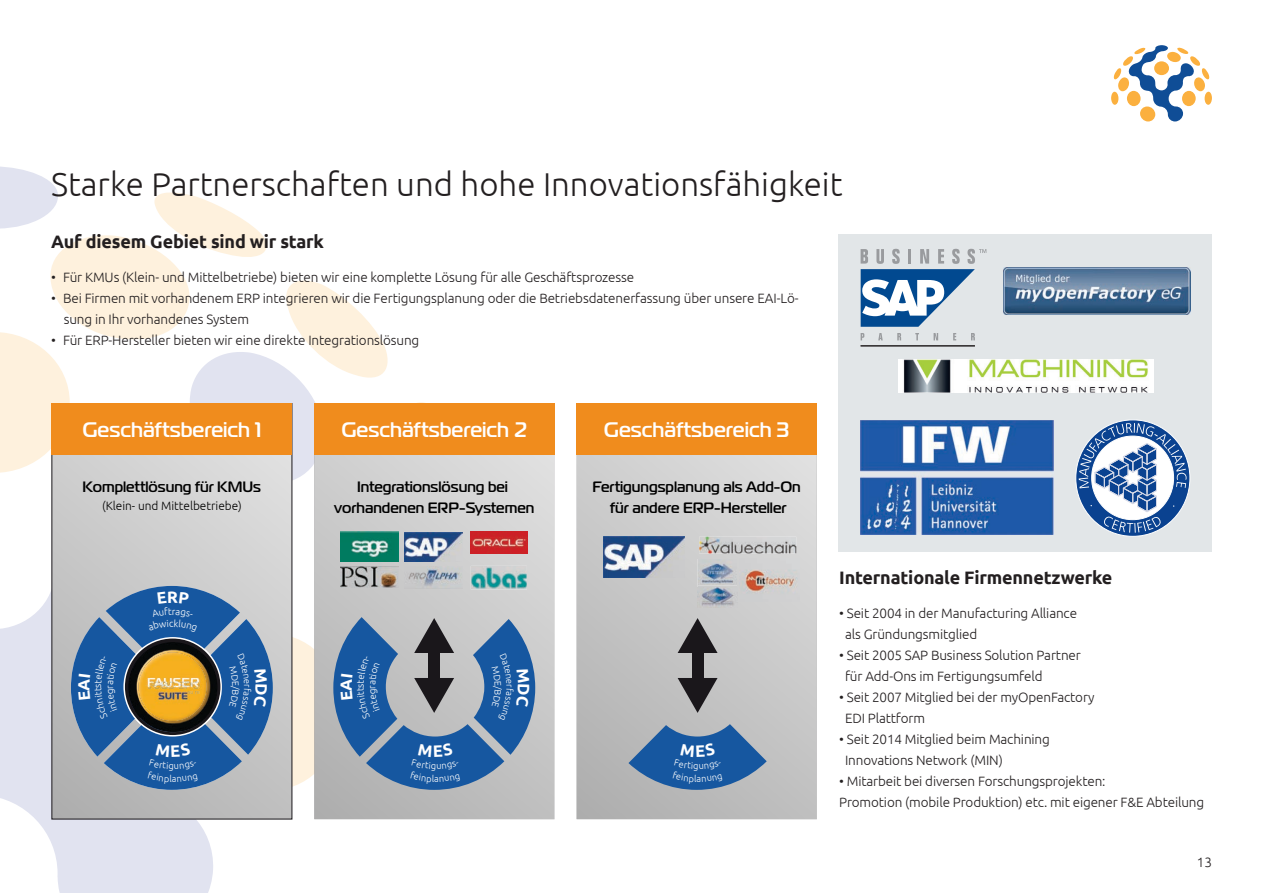
<style>
.page{position:relative;width:1263px;height:893px;background:#fff}
.page>*{position:absolute;margin:0;border:0;box-sizing:border-box;transform-origin:0 0}
.t1{font:300 33px "Ubuntu";color:#231f20}
.t2{font:500 21px "Magistral";color:#fff}
.t3{font:700 18px "Ubuntu";letter-spacing:-.01em;color:#231f20}
.t4{font:500 15px/20.7px "Magistral";color:#000;text-align:center}
.t5{font:300 13.5px/21px "Ubuntu";letter-spacing:-.01em;color:#231f20}
.t6{font:300 12px "Ubuntu";color:#000}
</style>
<div class="page">
<svg style="left:0;top:189px;width:509px;height:704px"></svg>
<svg style="left:1111px;top:45px;width:101px;height:77px"></svg>
<svg style="left:54px;top:455px;width:236px;height:362px;background:#cbcbcb"></svg>
<div style="left:52px;top:404px;width:240px;height:51px;background:#f08c1d"></div>
<svg style="left:314px;top:455px;width:240px;height:364px;background:#c9c9c9"></svg>
<div style="left:314px;top:404px;width:240px;height:51px;background:#f08c1d"></div>
<svg style="left:577px;top:455px;width:240px;height:364px;background:#c6c6c6"></svg>
<div style="left:577px;top:404px;width:240px;height:51px;background:#f08c1d"></div>
<div style="left:692px;top:647px;width:11px;height:37px;background:#1a171b"></div>
<svg style="left:678px;top:678px;width:39px;height:35px"></svg>
<svg style="left:678px;top:618px;width:39px;height:35px"></svg>
<img style="left:604px;top:537px;width:81px;height:40px">
<img style="left:341px;top:531px;width:58px;height:31px">
<img style="left:341px;top:567px;width:58px;height:21px">
<img style="left:404px;top:567px;width:58px;height:21px">
<img style="left:471px;top:566px;width:56px;height:23px">
<img style="left:404px;top:533px;width:58px;height:28px">
<img style="left:470px;top:531px;width:58px;height:23px">
<div style="left:839px;top:234px;width:373px;height:318px;background:#e2e6e8"></div>
<svg style="left:860px;top:249px;width:126px;height:78px"></svg>
<svg style="left:861px;top:333px;width:3px;height:7px"></svg>
<svg style="left:878px;top:333px;width:5px;height:7px"></svg>
<svg style="left:897px;top:333px;width:4px;height:7px"></svg>
<svg style="left:915px;top:333px;width:4px;height:7px"></svg>
<svg style="left:933px;top:333px;width:5px;height:7px"></svg>
<svg style="left:953px;top:333px;width:3px;height:7px"></svg>
<svg style="left:971px;top:333px;width:4px;height:7px"></svg>
<hr style="left:861px;top:346px;width:114px;height:1px;background:#231f20">
<img style="left:1003px;top:267px;width:187px;height:48px">
<img style="left:860px;top:420px;width:193px;height:114px">
<svg style="left:1079px;top:423px;width:107px;height:110px"></svg>
<img style="left:898px;top:360px;width:256px;height:33px">
<img style="left:699px;top:537px;width:97px;height:16px">
<img style="left:740px;top:559px;width:60px;height:43px">
<img style="left:698px;top:559px;width:39px;height:49px">
<img style="left:698px;top:585px;width:39px;height:2px">
<svg style="left:71px;top:586px;width:202px;height:204px;background:#5a7894"></svg>
<svg style="left:333px;top:617px;width:202px;height:173px;background:#6484a8"></svg>
<svg style="left:628px;top:724px;width:139px;height:66px;background:#517baa"></svg>
<h1 class="t1" style="left:51px;top:164px;width:793px">Starke Partnerschaften und hohe Innovationsfähigkeit</h1>
<h3 class="t3" style="left:51px;top:231px;width:274px">Auf diesem Gebiet sind wir stark</h3>
<p class="t5" style="left:51px;top:266px;width:585px">• Für KMUs (Klein- und Mittelbetriebe) bieten wir eine komplette Lösung für alle Geschäftsprozesse</p>
<p class="t5" style="left:64px;top:287px;width:736px;text-indent:-13px">• Bei Firmen mit vorhandenem ERP integrieren wir die Fertigungsplanung oder die Betriebsdatenerfassung über unsere EAI-Lö&shy;sung in Ihr vorhandenes System</p>
<p class="t5" style="left:51px;top:329px;width:370px">• Für ERP-Hersteller bieten wir eine direkte Integrationslösung</p>
<h2 class="t2" style="left:82px;top:417px;width:180px">Geschäftsbereich 1</h2>
<p class="t4" style="left:83px;top:477px;width:180px">Komplettlösung für KMUs</p>
<p class="t6" style="left:102px;top:498px;width:141px">(Klein- und Mittelbetriebe)</p>
<h2 class="t2" style="left:341px;top:417px;width:187px">Geschäftsbereich 2</h2>
<p class="t4" style="left:334px;top:477px;width:202px">Integrationslösung bei vorhandenen ERP-Systemen</p>
<h2 class="t2" style="left:604px;top:417px;width:187px">Geschäftsbereich 3</h2>
<p class="t4" style="left:593px;top:477px;width:210px">Fertigungsplanung als Add-On für andere ERP-Hersteller</p>
<h3 class="t3" style="left:839px;top:566px;width:275px">Internationale Firmennetzwerke</h3>
<p class="t5" style="left:845px;top:602px;width:234px;text-indent:-6px">• Seit 2004 in der Manufacturing Alliance als Gründungsmitglied</p>
<p class="t5" style="left:845px;top:644px;width:237px;text-indent:-6px">• Seit 2005 SAP Business Solution Partner für Add-Ons im Fertigungsumfeld</p>
<p class="t5" style="left:845px;top:686px;width:251px;text-indent:-6px">• Seit 2007 Mitglied bei der myOpenFactory<br>EDI Plattform</p>
<p class="t5" style="left:845px;top:728px;width:206px;text-indent:-6px">• Seit 2014 Mitglied beim Machining<br>Innovations Network (MIN)</p>
<p class="t5" style="left:839px;top:770px;width:367px">• Mitarbeit bei diversen Forschungsprojekten:<br>Promotion (mobile Produktion) etc. mit eigener F&amp;E Abteilung</p>
<p class="t5" style="left:1197px;top:851px;width:17px">13</p>
</div>
